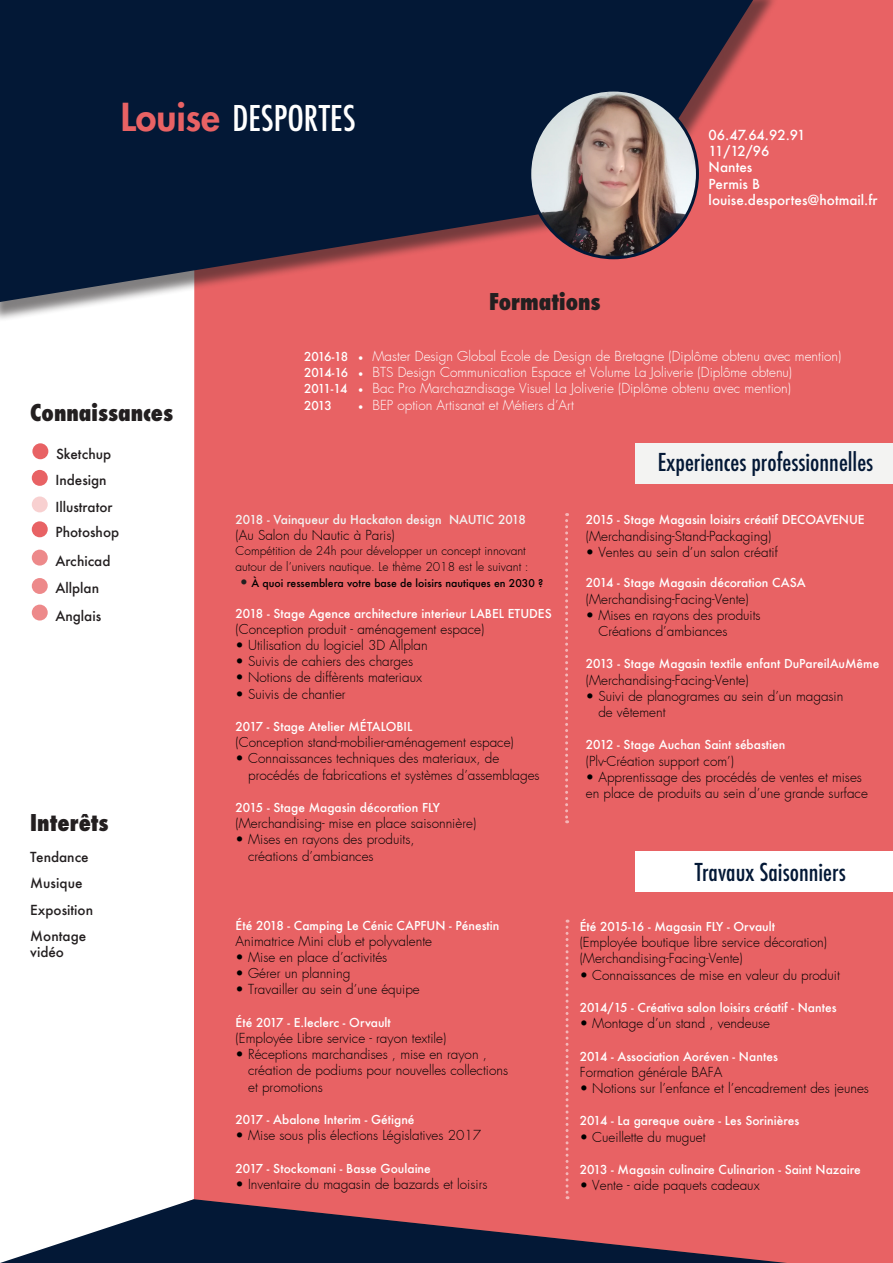
<style>
.page{position:relative;width:893px;height:1263px;background:#fff}
.page>*{position:absolute;margin:0;border:0;box-sizing:border-box;transform-origin:0 0}
.t1{font:500 condensed 34.5px "Futura";color:#fff}
.t2{font:500 condensed 24px "Futura";color:#031836}
.t3{font:800 condensed 22.5px "Futura";color:#231f20}
.t4{font:300 13.5px "Futura";color:#000}
.t5{font:300 13.5px "Futura";color:#fff}
.t6{font:500 13.5px "Futura";color:#231f20}
.t7{font:500 13.5px "Futura";color:#fff}
.t8{font:500 12px "Futura";color:#fff}
.t9{font:300 12px/16.2px "Futura";color:#000}
.t10{font:500 12px "Futura";color:#f3f3f2}
.t11{font:500 10.5px "Futura";color:#000}
.s1{font-family:"Futura Std";font-weight:800;font-stretch:normal;font-size:37.5px;color:#e86264}
.s2{font-weight:500;font-size:12px}
.s3{font-family:"Minion Pro";font-weight:400}
.s4{font-weight:300;font-size:13.5px;color:#231f20}
</style>
<div class="page">
<div style="left:194px;top:0;width:699px;height:1263px;background:#e86264"></div>
<div style="left:0;top:0;width:779px;height:322px;background:#231f20;opacity:.57"></div>
<svg style="left:0;top:0;width:753px;height:302px;background:#332940"></svg>
<img style="left:530px;top:90px;width:167px;height:168px;border-radius:84px">
<div style="left:32px;top:521px;width:16px;height:16px;background:#e86264;border-radius:50%"></div>
<div style="left:32px;top:470px;width:16px;height:16px;background:#e86264;border-radius:50%"></div>
<div style="left:32px;top:496px;width:16px;height:16px;background:#f8d0d0;border-radius:50%"></div>
<svg style="left:32px;top:550px;width:16px;height:16px"></svg>
<svg style="left:32px;top:578px;width:16px;height:16px"></svg>
<div style="left:32px;top:605px;width:16px;height:15px;background:#ed898a;border-radius:50%"></div>
<div style="left:32px;top:443px;width:16px;height:16px;background:#e86264;border-radius:50%"></div>
<svg style="left:565px;top:513px;width:3px;height:310px"></svg>
<div style="left:635px;top:851px;width:258px;height:41px;background:#fff"></div>
<svg style="left:566px;top:919px;width:3px;height:280px"></svg>
<div style="left:635px;top:443px;width:258px;height:41px;background:#f3f3f2"></div>
<svg style="left:0;top:1199px;width:787px;height:64px;background:#785060"></svg>
<p class="t1" style="left:121px;top:96px;width:236px"><span class="s1">Louise</span> DESPORTES</p>
<p class="t3" style="left:489px;top:286px;width:113px">Formations</p>
<p class="t7" style="left:709px;top:126px;width:98px">06.47.64.92.91</p>
<p class="t7" style="left:709px;top:142px;width:62px">11/12/96</p>
<p class="t7" style="left:709px;top:158px;width:45px">Nantes</p>
<p class="t7" style="left:709px;top:174px;width:53px">Permis B</p>
<p class="t7" style="left:709px;top:190px;width:170px">louise.desportes@hotmail.fr</p>
<p class="t3" style="left:30px;top:397px;width:144px">Connaissances</p>
<p class="t6" style="left:56px;top:445px;width:57px">Sketchup</p>
<p class="t6" style="left:55px;top:471px;width:53px">Indesign</p>
<p class="t6" style="left:55px;top:497px;width:59px">Illustrator</p>
<p class="t6" style="left:55px;top:523px;width:65px">Photoshop</p>
<p class="t6" style="left:55px;top:551px;width:57px">Archicad</p>
<p class="t6" style="left:55px;top:579px;width:45px">Allplan</p>
<p class="t6" style="left:55px;top:606px;width:47px">Anglais</p>
<p class="t3" style="left:30px;top:807px;width:80px">Interêts</p>
<p class="t6" style="left:30px;top:847px;width:60px">Tendance</p>
<p class="t6" style="left:30px;top:874px;width:54px">Musique</p>
<p class="t6" style="left:30px;top:901px;width:64px">Exposition</p>
<p class="t6" style="left:30px;top:927px;width:57px">Montage</p>
<p class="t6" style="left:30px;top:943px;width:35px">vidéo</p>
<p class="t5" style="left:304px;top:347px;width:539px"><span class="s2">2016-18</span> <span class="s3">•</span> Master Design Global Ecole de Design de Bretagne (Diplôme obtenu avec mention)</p>
<p class="t5" style="left:304px;top:363px;width:490px"><span class="s2">2014-16</span> <span class="s3">•</span> BTS Design Communication Espace et Volume La Joliverie (Diplôme obtenu)</p>
<p class="t5" style="left:304px;top:380px;width:488px"><span class="s2">2011-14</span> <span class="s3">•</span> Bac Pro Marchazndisage Visuel La Joliverie (Diplôme obtenu avec mention)</p>
<p class="t8" style="left:304px;top:397px;width:29px">2013</p>
<p class="t5" style="left:358px;top:396px;width:217px"><span class="s3">•</span> BEP option Artisanat et Métiers d’Art</p>
<p class="t10" style="left:236px;top:511px;width:292px">2018 - Vainqueur du Hackaton design NAUTIC 2018</p>
<p class="t4" style="left:236px;top:526px;width:161px">(Au Salon du Nautic à Paris)</p>
<p class="t9" style="left:236px;top:542px;width:295px">Compétition de 24h pour développer un concept innovant autour de l’univers nautique. Le thème 2018 est le suivant :</p>
<p class="t11" style="left:240px;top:576px;width:305px"><span class="s4">•</span> À quoi ressemblera votre base de loisirs nautiques en 2030 ?</p>
<p class="t8" style="left:236px;top:605px;width:318px">2018 - Stage Agence architecture interieur LABEL ETUDES</p>
<p class="t4" style="left:236px;top:620px;width:250px">(Conception produit - aménagement espace)</p>
<p class="t4" style="left:236px;top:636px;width:194px">• Utilisation du logiciel 3D Allplan</p>
<p class="t4" style="left:236px;top:652px;width:179px">• Suivis de cahiers des charges</p>
<p class="t4" style="left:236px;top:669px;width:188px">• Notions de diffèrents materiaux</p>
<p class="t4" style="left:236px;top:685px;width:112px">• Suivis de chantier</p>
<p class="t8" style="left:236px;top:718px;width:178px">2017 - Stage Atelier MÉTALOBIL</p>
<p class="t4" style="left:236px;top:733px;width:280px">(Conception stand-mobilier-aménagement espace)</p>
<p class="t4" style="left:236px;top:750px;width:265px">• Connaissances techniques des materiaux, de</p>
<p class="t4" style="left:248px;top:766px;width:293px">procédés de fabrications et systèmes d’assemblages</p>
<p class="t8" style="left:236px;top:799px;width:206px">2015 - Stage Magasin décoration FLY</p>
<p class="t4" style="left:236px;top:814px;width:242px">(Merchandising- mise en place saisonnière)</p>
<p class="t4" style="left:236px;top:831px;width:181px">• Mises en rayons des produits,</p>
<p class="t4" style="left:248px;top:847px;width:127px">créations d’ambiances</p>
<p class="t8" style="left:236px;top:917px;width:265px">Été 2018 - Camping Le Cénic CAPFUN - Pénestin</p>
<p class="t4" style="left:236px;top:932px;width:198px">Animatrice Mini club et polyvalente</p>
<p class="t4" style="left:236px;top:948px;width:153px">• Mise en place d’activités</p>
<p class="t4" style="left:236px;top:965px;width:116px">• Gérer un planning</p>
<p class="t4" style="left:236px;top:981px;width:186px">• Travailler au sein d’une équipe</p>
<p class="t8" style="left:236px;top:1014px;width:157px">Été 2017 - E.leclerc - Orvault</p>
<p class="t4" style="left:236px;top:1029px;width:212px">(Employée Libre service - rayon textile)</p>
<p class="t4" style="left:236px;top:1046px;width:253px">• Réceptions marchandises , mise en rayon ,</p>
<p class="t4" style="left:248px;top:1062px;width:261px">création de podiums pour nouvelles collections</p>
<p class="t4" style="left:248px;top:1078px;width:76px">et promotions</p>
<p class="t8" style="left:236px;top:1111px;width:181px">2017 - Abalone Interim - Gétigné</p>
<p class="t4" style="left:236px;top:1127px;width:247px">• Mise sous plis élections Législatives 2017</p>
<p class="t8" style="left:236px;top:1160px;width:197px">2017 - Stockomani - Basse Goulaine</p>
<p class="t4" style="left:236px;top:1175px;width:253px">• Inventaire du magasin de bazards et loisirs</p>
<p class="t2" style="left:658px;top:446px;width:217px">Experiences professionnelles</p>
<p class="t8" style="left:586px;top:512px;width:280px">2015 - Stage Magasin loisirs créatif DECOAVENUE</p>
<p class="t4" style="left:586px;top:527px;width:187px">(Merchandising-Stand-Packaging)</p>
<p class="t4" style="left:586px;top:543px;width:194px">• Ventes au sein d’un salon créatif</p>
<p class="t8" style="left:586px;top:575px;width:221px">2014 - Stage Magasin décoration CASA</p>
<p class="t4" style="left:586px;top:590px;width:164px">(Merchandising-Facing-Vente)</p>
<p class="t4" style="left:586px;top:606px;width:176px">• Mises en rayons des produits</p>
<p class="t4" style="left:598px;top:622px;width:131px">Créations d’ambiances</p>
<p class="t8" style="left:586px;top:656px;width:295px">2013 - Stage Magasin textile enfant DuPareilAuMême</p>
<p class="t4" style="left:586px;top:671px;width:164px">(Merchandising-Facing-Vente)</p>
<p class="t4" style="left:586px;top:687px;width:259px">• Suivi de planogrames au sein d’un magasin</p>
<p class="t4" style="left:598px;top:703px;width:69px">de vêtement</p>
<p class="t8" style="left:586px;top:737px;width:201px">2012 - Stage Auchan Saint sébastien</p>
<p class="t4" style="left:586px;top:752px;width:150px">(Plv-Création support com’)</p>
<p class="t4" style="left:586px;top:768px;width:278px">• Apprentissage des procédés de ventes et mises</p>
<p class="t4" style="left:586px;top:784px;width:284px">en place de produits au sein d’une grande surface</p>
<p class="t2" style="left:695px;top:856px;width:152px">Travaux Saisonniers</p>
<p class="t8" style="left:580px;top:918px;width:197px">Été 2015-16 - Magasin FLY - Orvault</p>
<p class="t4" style="left:580px;top:933px;width:249px">(Employée boutique libre service décoration)</p>
<p class="t4" style="left:580px;top:950px;width:164px">(Merchandising-Facing-Vente)</p>
<p class="t4" style="left:580px;top:966px;width:262px">• Connaissances de mise en valeur du produit</p>
<p class="t8" style="left:580px;top:999px;width:258px">2014/15 - Créativa salon loisirs créatif - Nantes</p>
<p class="t4" style="left:580px;top:1014px;width:192px">• Montage d’un stand , vendeuse</p>
<p class="t8" style="left:580px;top:1048px;width:200px">2014 - Association Aoréven - Nantes</p>
<p class="t4" style="left:580px;top:1063px;width:144px">Formation générale BAFA</p>
<p class="t4" style="left:580px;top:1079px;width:291px">• Notions sur l’enfance et l’encadrement des jeunes</p>
<p class="t8" style="left:580px;top:1113px;width:221px">2014 - La gareque ouère - Les Sorinières</p>
<p class="t4" style="left:580px;top:1128px;width:127px">• Cueillette du muguet</p>
<p class="t8" style="left:580px;top:1161px;width:282px">2013 - Magasin culinaire Culinarion - Saint Nazaire</p>
<p class="t4" style="left:580px;top:1176px;width:181px">• Vente - aide paquets cadeaux</p>
</div>
